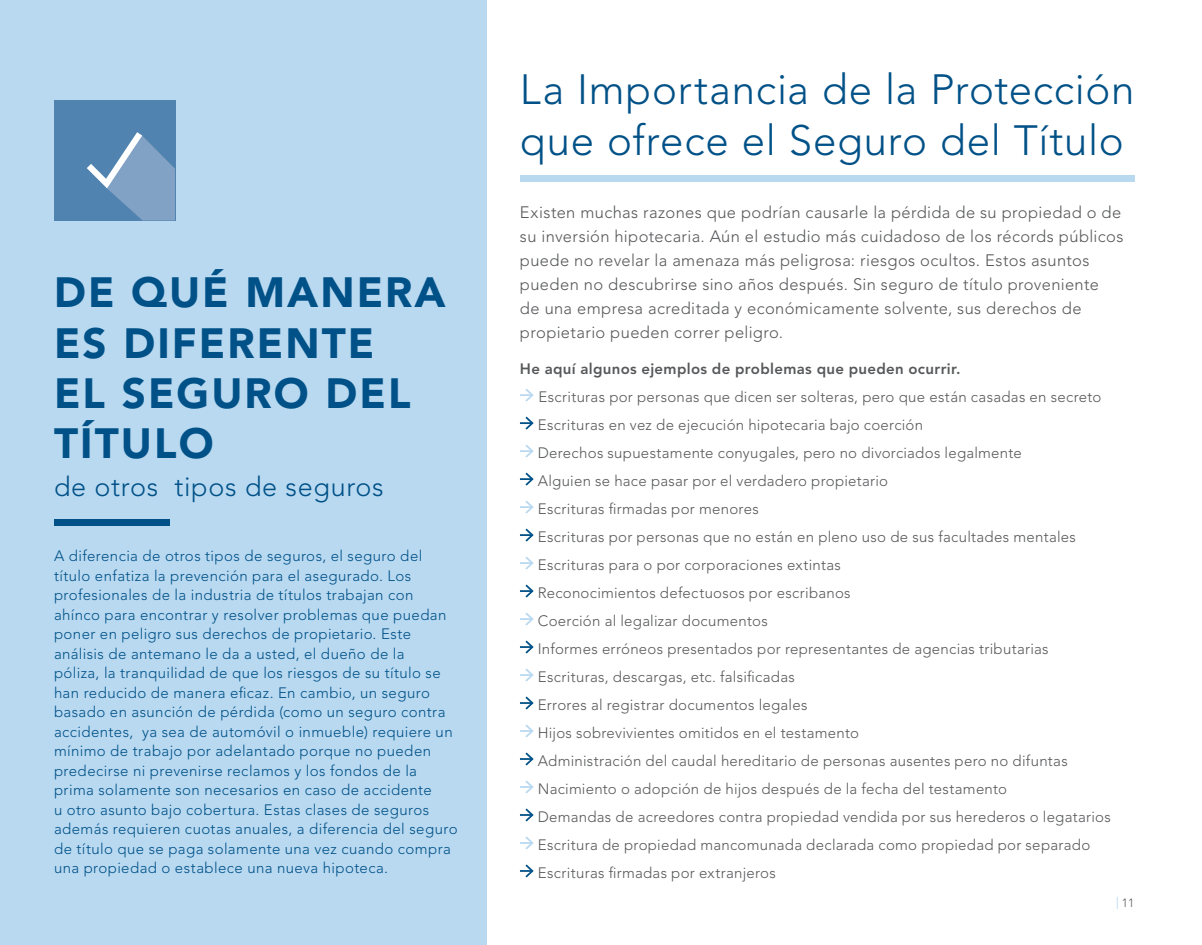
<style>
.page{position:relative;width:1202px;height:945px;background:#fff}
.page>*{position:absolute;margin:0;border:0;box-sizing:border-box;transform-origin:0 0}
.t1{font:300 42px/50.4px "Avenir LT Std";letter-spacing:.015em;color:#005187}
.t2{font:900 42px/50.4px "Avenir LT Std";letter-spacing:.05em;color:#005187}
.t3{font:300 27px "Avenir LT Std";letter-spacing:.025em;color:#005187}
.t4{font:300 16.5px/24px "Avenir LT Std";letter-spacing:.025em;color:#57585a}
.t5{font:300 15px/28px "Avenir LT Std";letter-spacing:.02em;color:#57585a}
.t6{font:300 15px/19.5px "Avenir LT Std";letter-spacing:.025em;color:#005187}
.t7{font:800 15px "Avenir LT Std";letter-spacing:.02em;color:#57585a}
.t8{font:300 12px "Avenir LT Std";color:#57585a}
.s1{font-weight:400;color:#b9d9f1}
</style>
<div class="page">
<div style="left:0;top:0;width:486px;height:945px;background:#b9d9f1"></div>
<div style="left:54px;top:100px;width:121px;height:121px;background:#5083af"></div>
<svg style="left:87px;top:132px;width:88px;height:89px"></svg>
<div style="left:520px;top:176px;width:614px;height:6px;background:#b9d9f1"></div>
<svg style="left:520px;top:389px;width:14px;height:13px"></svg>
<svg style="left:520px;top:416px;width:14px;height:14px"></svg>
<svg style="left:520px;top:444px;width:14px;height:14px"></svg>
<svg style="left:520px;top:472px;width:14px;height:14px"></svg>
<svg style="left:520px;top:500px;width:14px;height:14px"></svg>
<svg style="left:520px;top:528px;width:14px;height:14px"></svg>
<svg style="left:520px;top:556px;width:14px;height:14px"></svg>
<svg style="left:520px;top:584px;width:14px;height:14px"></svg>
<svg style="left:520px;top:612px;width:14px;height:14px"></svg>
<svg style="left:520px;top:640px;width:14px;height:14px"></svg>
<svg style="left:520px;top:668px;width:14px;height:14px"></svg>
<svg style="left:520px;top:696px;width:14px;height:14px"></svg>
<svg style="left:520px;top:724px;width:14px;height:14px"></svg>
<svg style="left:520px;top:752px;width:14px;height:14px"></svg>
<svg style="left:520px;top:780px;width:14px;height:14px"></svg>
<svg style="left:520px;top:808px;width:14px;height:14px"></svg>
<svg style="left:520px;top:836px;width:14px;height:14px"></svg>
<svg style="left:520px;top:864px;width:14px;height:14px"></svg>
<div style="left:54px;top:520px;width:116px;height:6px;background:#005187"></div>
<h1 class="t2" style="left:54px;top:267px;width:393px">DE QUÉ MANERA<br>ES DIFERENTE<br>EL SEGURO DEL<br>TÍTULO</h1>
<h2 class="t3" style="left:54px;top:471px;width:331px">de otros tipos de seguros</h2>
<p class="t6" style="left:54px;top:546px;width:405px">A diferencia de otros tipos de seguros, el seguro del título enfatiza la prevención para el asegurado. Los profesionales de la industria de títulos trabajan con ahínco para encontrar y resolver problemas que puedan poner en peligro sus derechos de propietario. Este análisis de antemano le da a usted, el dueño de la<br>póliza, la tranquilidad de que los riesgos de su título se han reducido de manera eficaz. En cambio, un seguro basado en asunción de pérdida (como un seguro contra accidentes, ya sea de automóvil o inmueble) requiere un mínimo de trabajo por adelantado porque no pueden predecirse ni prevenirse reclamos y los fondos de la prima solamente son necesarios en caso de accidente<br>u otro asunto bajo cobertura. Estas clases de seguros además requieren cuotas anuales, a diferencia del seguro de título que se paga solamente una vez cuando compra una propiedad o establece una nueva hipoteca.</p>
<h1 class="t1" style="left:520px;top:65px;width:616px">La Importancia de la Protección que ofrece el Seguro del Título</h1>
<p class="t4" style="left:520px;top:200px;width:605px">Existen muchas razones que podrían causarle la pérdida de su propiedad o de su inversión hipotecaria. Aún el estudio más cuidadoso de los récords públicos puede no revelar la amenaza más peligrosa: riesgos ocultos. Estos asuntos pueden no descubrirse sino años después. Sin seguro de título proveniente<br>de una empresa acreditada y económicamente solvente, sus derechos de propietario pueden correr peligro.</p>
<p class="t7" style="left:520px;top:360px;width:442px">He aquí algunos ejemplos de problemas que pueden ocurrir.</p>
<p class="t5" style="left:538px;top:383px;width:574px">Escrituras por personas que dicen ser solteras, pero que están casadas en secreto Escrituras en vez de ejecución hipotecaria bajo coerción<br>Derechos supuestamente conyugales, pero no divorciados legalmente<br>Alguien se hace pasar por el verdadero propietario<br>Escrituras firmadas por menores<br>Escrituras por personas que no están en pleno uso de sus facultades mentales Escrituras para o por corporaciones extintas<br>Reconocimientos defectuosos por escribanos<br>Coerción al legalizar documentos<br>Informes erróneos presentados por representantes de agencias tributarias Escrituras, descargas, etc. falsificadas<br>Errores al registrar documentos legales<br>Hijos sobrevivientes omitidos en el testamento<br>Administración del caudal hereditario de personas ausentes pero no difuntas Nacimiento o adopción de hijos después de la fecha del testamento<br>Demandas de acreedores contra propiedad vendida por sus herederos o legatarios Escritura de propiedad mancomunada declarada como propiedad por separado Escrituras firmadas por extranjeros</p>
<p class="t8" style="left:1116px;top:896px;width:20px"><span class="s1">|</span> 11</p>
</div>
